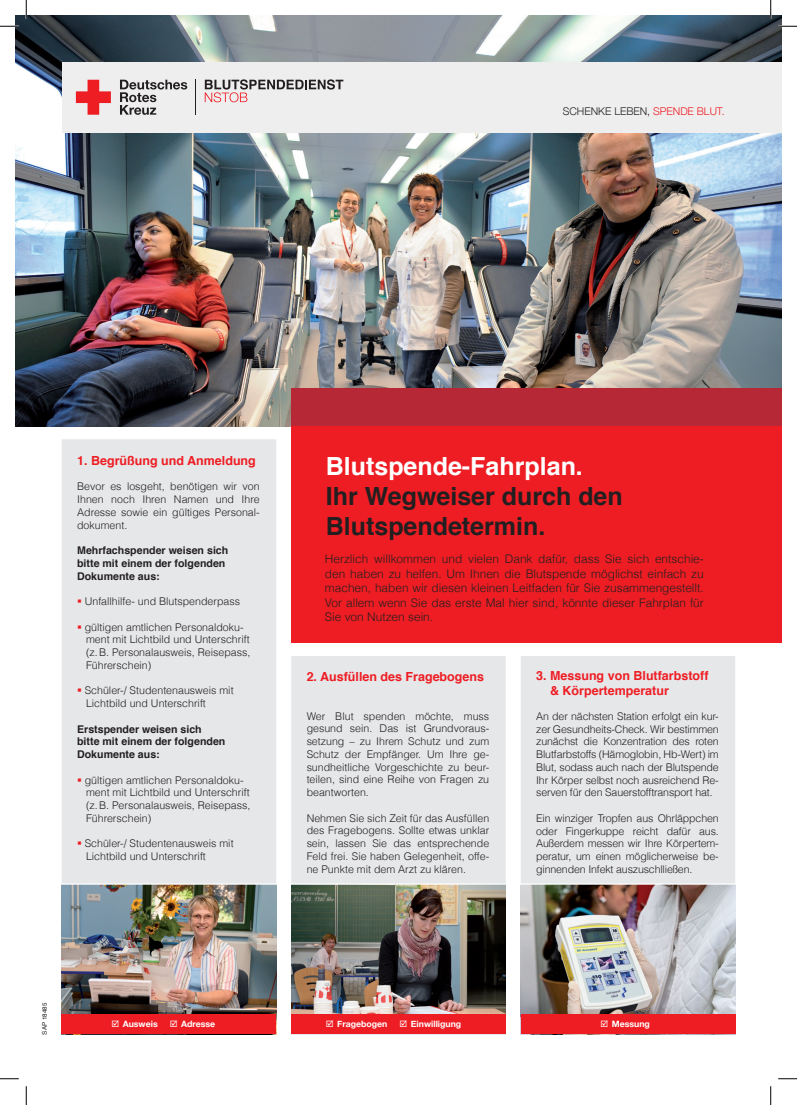
<style>
.page{position:relative;width:797px;height:1105px;background:#fff}
.page>*{position:absolute;margin:0;border:0;box-sizing:border-box;transform-origin:0 0}
.t1{font:700 25px "Helvetica";color:#231f20}
.t2{font:700 25px "Helvetica";color:#fff}
.mengentext1{font:700 12.5px "Helvetica";color:#ee1d23}
.mengentext1-2{font:300 11.88px/14.4px "Helvetica";color:#231f20;text-align:justify}
.mengentext1-3{font:300 10.62px/12.8px "Helvetica";color:#231f20;text-align:justify}
.mengentext1-4{font:700 10.62px "Helvetica";color:#231f20}
.t3{font:300 10.62px "Helvetica Neue";color:#231f20}
.t4{font:700 8.75px "Helvetica Neue";color:#fff}
.t5{font:6.25px "Helvetica";color:#231f20}
.s1{color:#ee1d23}
</style>
<div class="page">
<div style="left:521px;top:656px;width:214px;height:227px;background:#e6e7e9"></div>
<div style="left:291px;top:656px;width:215px;height:227px;background:#e6e7e9"></div>
<img style="left:16px;top:16px;width:765px;height:410px">
<img style="left:291px;top:885px;width:215px;height:129px">
<img style="left:521px;top:885px;width:214px;height:129px">
<div style="left:62px;top:62px;width:719px;height:71px;background:#eeeeef"></div>
<svg style="left:76px;top:80px;width:35px;height:35px"></svg>
<svg style="left:120px;top:80px;width:67px;height:35px"></svg>
<hr style="left:195px;top:80px;width:1px;height:35px;background:#231f20">
<svg style="left:205px;top:79px;width:138px;height:23px"></svg>
<div style="left:291px;top:1014px;width:215px;height:20px;background:#ee1d23"></div>
<div style="left:62px;top:439px;width:214px;height:444px;background:#e6e7e9"></div>
<img style="left:62px;top:885px;width:214px;height:129px">
<div style="left:62px;top:1014px;width:214px;height:20px;background:#ee1d23"></div>
<div style="left:521px;top:1014px;width:214px;height:20px;background:#ee1d23"></div>
<div style="left:291px;top:388px;width:490px;height:38px;background:#b72837"></div>
<div style="left:291px;top:426px;width:490px;height:217px;background:#ee1d23"></div>
<svg style="left:0;top:25px;width:19px;height:2px"></svg>
<svg style="left:778px;top:25px;width:19px;height:2px"></svg>
<svg style="left:0;top:1078px;width:19px;height:1px"></svg>
<svg style="left:778px;top:1078px;width:19px;height:1px"></svg>
<svg style="left:25px;top:0;width:2px;height:19px"></svg>
<svg style="left:25px;top:1086px;width:2px;height:19px"></svg>
<svg style="left:770px;top:0;width:1px;height:19px"></svg>
<svg style="left:770px;top:1086px;width:1px;height:19px"></svg>
<p class="t3" style="left:562px;top:105px;width:163px">SCHENKE LEBEN, <span class="s1">SPENDE BLUT.</span></p>
<p class="mengentext1" style="left:77px;top:450px;width:180px">1. Begrüßung und Anmeldung</p>
<p class="mengentext1-3" style="left:77px;top:480px;width:184px">Bevor es losgeht, benötigen wir von Ihnen noch Ihren Namen und Ihre Adresse sowie ein gültiges Personal&shy;dokument.</p>
<p class="mengentext1-4" style="left:77px;top:542px;width:153px">Mehrfachspender weisen sich</p>
<p class="mengentext1-4" style="left:77px;top:554px;width:150px">bitte mit einem der folgenden</p>
<p class="mengentext1-4" style="left:77px;top:567px;width:84px">Dokumente aus:</p>
<p class="mengentext1-3" style="left:77px;top:595px;width:164px"><span class="s1">▪</span> Unfallhilfe- und Blutspenderpass</p>
<p class="mengentext1-3" style="left:86px;top:620px;width:166px;text-align:left;text-indent:-9px"><span class="s1">▪</span> gültigen amtlichen Personaldoku&shy;ment mit Lichtbild und Unterschrift (z.B. Personalausweis, Reisepass,<br>Führerschein)</p>
<p class="mengentext1-3" style="left:86px;top:684px;width:149px;text-indent:-9px"><span class="s1">▪</span> Schüler-/ Studentenausweis mit<br>Lichtbild und Unterschrift</p>
<p class="mengentext1-4" style="left:77px;top:720px;width:126px">Erstspender weisen sich</p>
<p class="mengentext1-4" style="left:77px;top:733px;width:150px">bitte mit einem der folgenden</p>
<p class="mengentext1-4" style="left:77px;top:746px;width:84px">Dokumente aus:</p>
<p class="mengentext1-3" style="left:86px;top:773px;width:166px;text-align:left;text-indent:-9px"><span class="s1">▪</span> gültigen amtlichen Personaldoku&shy;ment mit Lichtbild und Unterschrift (z.B. Personalausweis, Reisepass,<br>Führerschein)</p>
<p class="mengentext1-3" style="left:86px;top:837px;width:149px;text-indent:-9px"><span class="s1">▪</span> Schüler-/ Studentenausweis mit<br>Lichtbild und Unterschrift</p>
<p class="t2" style="left:326px;top:446px;width:258px">Blutspende-Fahrplan.</p>
<p class="t1" style="left:326px;top:476px;width:298px">Ihr Wegweiser durch den</p>
<p class="t1" style="left:326px;top:506px;width:221px">Blutspendetermin.</p>
<p class="mengentext1-2" style="left:325px;top:552px;width:380px">Herzlich willkommen und vielen Dank dafür, dass Sie sich entschie&shy;den haben zu helfen. Um Ihnen die Blutspende möglichst einfach zu machen, haben wir diesen kleinen Leitfaden für Sie zusammengestellt.<br>Vor allem wenn Sie das erste Mal hier sind, könnte dieser Fahrplan für Sie von Nutzen sein.</p>
<p class="mengentext1" style="left:307px;top:667px;width:179px">2. Ausfüllen des Fragebogens</p>
<p class="mengentext1-3" style="left:307px;top:709px;width:184px">Wer Blut spenden möchte, muss gesund sein. Das ist Grundvoraus&shy;setzung – zu Ihrem Schutz und zum Schutz der Empfänger. Um Ihre ge&shy;sundheitliche Vorgeschichte zu beur&shy;teilen, sind eine Reihe von Fragen zu beantworten.</p>
<p class="mengentext1-3" style="left:307px;top:811px;width:184px">Nehmen Sie sich Zeit für das Ausfüllen des Fragebogens. Sollte etwas unklar sein, lassen Sie das entsprechende Feld frei. Sie haben Gelegenheit, offe&shy;ne Punkte mit dem Arzt zu klären.</p>
<p class="mengentext1" style="left:536px;top:665px;width:174px">3. Messung von Blutfarbstoff</p>
<p class="mengentext1" style="left:550px;top:680px;width:120px">&amp; Körpertemperatur</p>
<p class="mengentext1-3" style="left:536px;top:709px;width:184px">An der nächsten Station erfolgt ein kur&shy;zer Gesundheits-Check. Wir bestimmen zunächst die Konzentration des roten Blutfarbstoffs (Hämoglobin, Hb-Wert) im Blut, sodass auch nach der Blutspende Ihr Körper selbst noch ausreichend Re&shy;serven für den Sauerstofftransport hat.</p>
<p class="mengentext1-3" style="left:536px;top:811px;width:184px">Ein winziger Tropfen aus Ohrläppchen oder Fingerkuppe reicht dafür aus.<br>Außerdem messen wir Ihre Körpertem&shy;peratur, um einen möglicherweise be&shy;ginnenden Infekt auszuschlließen.</p>
<p class="t5" style="left:40px;top:1034px;width:33px;rotate:-90deg">SAP 18485</p>
<p class="t4" style="left:111px;top:1018px;width:48px">☑ Ausweis</p>
<p class="t4" style="left:170px;top:1018px;width:47px">☑ Adresse</p>
<p class="t4" style="left:600px;top:1018px;width:51px">☑ Messung</p>
<p class="t4" style="left:326px;top:1018px;width:63px">☑ Fragebogen</p>
<p class="t4" style="left:399px;top:1018px;width:63px">☑ Einwilligung</p>
</div>
